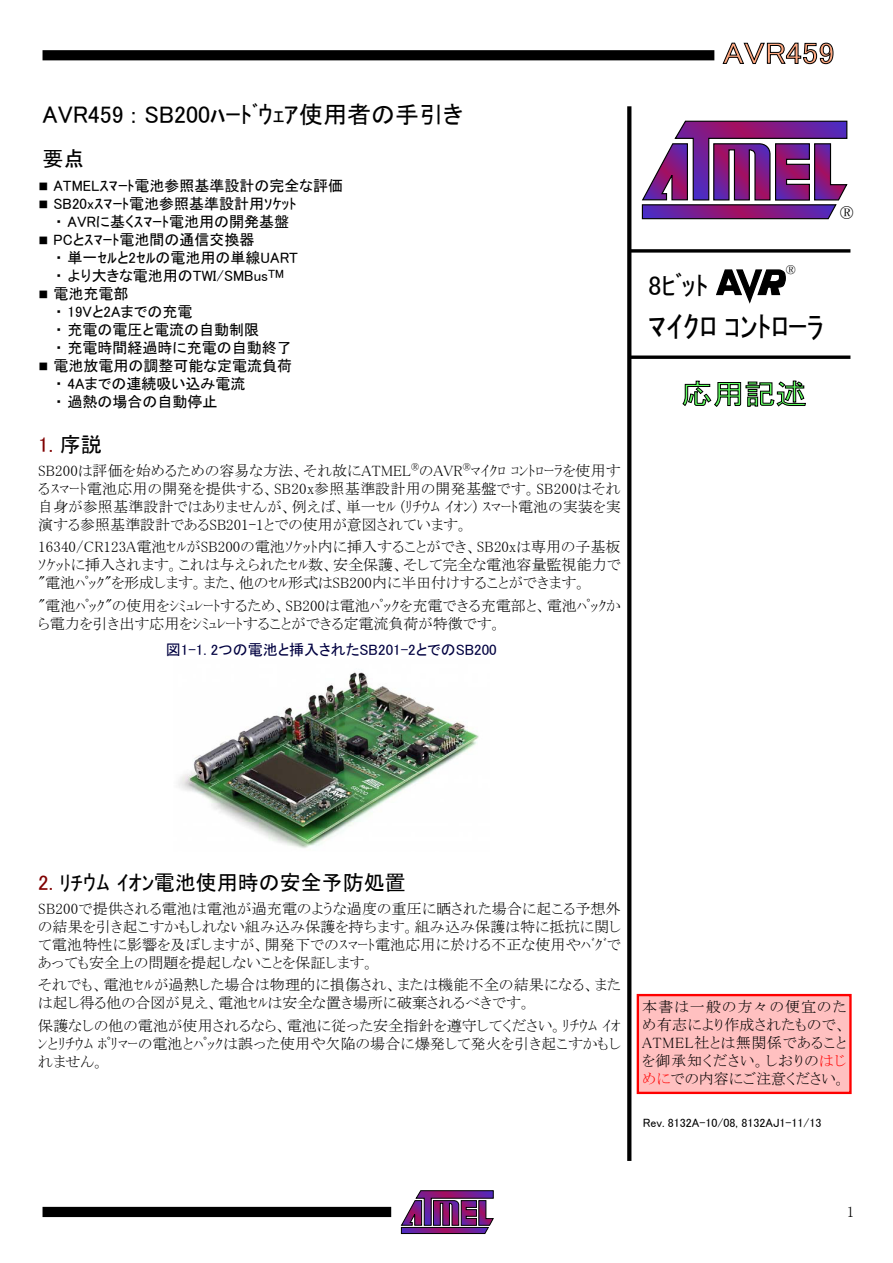
<style>
.page{position:relative;width:893px;height:1263px;background:#fff}
.page>*{position:absolute;margin:0;border:0;box-sizing:border-box;transform-origin:0 0}
.t1{font:30px "MS P Gothic";color:#000}
.t2{font:30px "MS P Gothic";color:#ffa880;scale:1.1 1}
.t3{font:28.5px "MS P Gothic";color:#60ff60;scale:1.1 1}
.t4{font:27px "MS P Gothic";color:#000}
.t5{font:24px "MS P Gothic";color:#000}
.t6{font:21px "MS P Gothic";color:#000}
.t7{font:21px "MS P Gothic";color:#800000}
.t8{font:21px "MS P Mincho";color:#000}
.t9{font:15px/18px "MS P Mincho";letter-spacing:.005em;color:#000;text-align:justify}
.t10{font:15px/18px "MS P Gothic";color:#000}
.t11{font:15px "MS P Gothic";color:#000040}
.t12{font:12px "MS P Gothic";color:#000}
.s1{font-size:10.5px}
.s2{color:#000}
.s3{color:#800000}
.s4{color:#f00}
</style>
<div class="page">
<svg style="left:641px;top:120px;width:207px;height:100px"></svg>
<svg style="left:716px;top:269px;width:70px;height:35px"></svg>
<svg style="left:631px;top:355px;width:219px;height:4px"></svg>
<svg style="left:631px;top:249px;width:219px;height:4px"></svg>
<svg style="left:627px;top:106px;width:4px;height:1055px;background:#0e0e0e"></svg>
<svg style="left:682px;top:381px;width:124px;height:26px"></svg>
<svg style="left:401px;top:1190px;width:93px;height:44px"></svg>
<div style="left:43px;top:1207px;width:348px;height:10px;background:#000"></div>
<div style="left:43px;top:50px;width:671px;height:10px;background:#000"></div>
<svg style="left:723px;top:43px;width:110px;height:21px"></svg>
<div style="left:638px;top:995px;width:212px;height:98px;background:#ffc0c0"></div>
<div style="left:637px;top:994px;width:215px;height:100px;border:2px solid #f00"></div>
<img style="left:178px;top:672px;width:301px;height:176px">
<h3 class="t5" style="left:43px;top:103px;width:422px">AVR459 : SB200ﾊｰﾄﾞｳｪｱ使用者の手引き</h3>
<h3 class="t6" style="left:43px;top:148px;width:44px">要点</h3>
<p class="t10" style="left:38px;top:177px;width:306px"><span class="s1">■</span> ATMELｽﾏｰﾄ電池参照基準設計の完全な評価</p>
<p class="t10" style="left:55px;top:195px;width:243px;text-indent:-17px"><span class="s1">■</span> SB20xｽﾏｰﾄ電池参照基準設計用ｿｹｯﾄ・ AVRに基くｽﾏｰﾄ電池用の開発基盤</p>
<p class="t10" style="left:55px;top:231px;width:244px;text-indent:-17px"><span class="s1">■</span> PCとｽﾏｰﾄ電池間の通信交換器<br>・ 単一ｾﾙと2ｾﾙの電池用の単線UART・ より大きな電池用のTWI/SMBus<sup>TM</sup></p>
<p class="t10" style="left:55px;top:285px;width:238px;text-indent:-17px"><span class="s1">■</span> 電池充電部<br>・ 19Vと2Aまでの充電<br>・ 充電の電圧と電流の自動制限<br>・ 充電時間経過時に充電の自動終了</p>
<p class="t10" style="left:55px;top:357px;width:238px;text-indent:-17px"><span class="s1">■</span> 電池放電用の調整可能な定電流負荷・ 4Aまでの連続吸い込み電流<br>・ 過熱の場合の自動停止</p>
<h3 class="t7" style="left:38px;top:434px;width:65px">1. <span class="s2">序説</span></h3>
<p class="t9" style="left:38px;top:461px;width:584px">SB200は評価を始めるための容易な方法、それ故にATMEL<sup>®</sup>のAVR<sup>®</sup>ﾏｲｸﾛ ｺﾝﾄﾛｰﾗを使用するｽﾏｰﾄ電池応用の開発を提供する、SB20x参照基準設計用の開発基盤です。SB200はそれ自身が参照基準設計ではありませんが、例えば、単一ｾﾙ (ﾘﾁｳﾑ ｲｵﾝ) ｽﾏｰﾄ電池の実装を実演する参照基準設計であるSB201-1とでの使用が意図されています。</p>
<p class="t9" style="left:38px;top:538px;width:584px">16340/CR123A電池ｾﾙがSB200の電池ｿｹｯﾄ内に挿入することができ、SB20xは専用の子基板ｿｹｯﾄに挿入されます。これは与えられたｾﾙ数、安全保護、そして完全な電池容量監視能力で"電池ﾊﾟｯｸ"を形成します。また、他のｾﾙ形式はSB200内に半田付けすることができます。</p>
<p class="t9" style="left:38px;top:596px;width:584px">"電池ﾊﾟｯｸ"の使用をｼﾐｭﾚｰﾄするため、SB200は電池ﾊﾟｯｸを充電できる充電部と、電池ﾊﾟｯｸから電力を引き出す応用をｼﾐｭﾚｰﾄすることができる定電流負荷が特徴です。</p>
<p class="t11" style="left:166px;top:642px;width:332px">図1-1. 2つの電池と挿入されたSB201-2とでのSB200</p>
<h1 class="t2" style="left:723px;top:38px;width:103px">AVR459</h1>
<h3 class="t8" style="left:840px;top:202px;width:16px">®</h3>
<p class="t9" style="left:786px;top:261px;width:12px">®</p>
<h3 class="t4" style="left:648px;top:271px;width:62px">8ﾋﾞｯﾄ</h3>
<h1 class="t1" style="left:648px;top:311px;width:177px">ﾏｲｸﾛ ｺﾝﾄﾛｰﾗ</h1>
<h2 class="t3" style="left:681px;top:379px;width:116px">応用記述</h2>
<h3 class="t6" style="left:38px;top:872px;width:369px"><span class="s3">2.</span> ﾘﾁｳﾑ ｲｵﾝ電池使用時の安全予防処置</h3>
<p class="t9" style="left:38px;top:899px;width:584px">SB200で提供される電池は電池が過充電のような過度の重圧に晒された場合に起こる予想外の結果を引き起こすかもしれない組み込み保護を持ちます。組み込み保護は特に抵抗に関して電池特性に影響を及ぼしますが、開発下でのｽﾏｰﾄ電池応用に於ける不正な使用やﾊﾞｸﾞであっても安全上の問題を提起しないことを保証します。</p>
<p class="t9" style="left:38px;top:976px;width:584px">それでも、電池ｾﾙが過熱した場合は物理的に損傷され、または機能不全の結果になる、または起し得る他の合図が見え、電池ｾﾙは安全な置き場所に破棄されるべきです。</p>
<p class="t9" style="left:38px;top:1016px;width:584px">保護なしの他の電池が使用されるなら、電池に従った安全指針を遵守してください。ﾘﾁｳﾑ ｲｵﾝとﾘﾁｳﾑ ﾎﾟﾘﾏｰの電池とﾊﾟｯｸは誤った使用や欠陥の場合に爆発して発火を引き起こすかもしれません。</p>
<p class="t9" style="left:642px;top:998px;width:206px">本書は一般の方々の便宜のため有志により作成されたもので、ATMEL社とは無関係であることを御承知ください。しおりの<span class="s4">はじめに</span>での内容にご注意ください。</p>
<p class="t12" style="left:643px;top:1116px;width:180px">Rev. 8132A-10/08, 8132AJ1-11/13</p>
<p class="t9" style="left:847px;top:1202px;width:9px">1</p>
</div>
